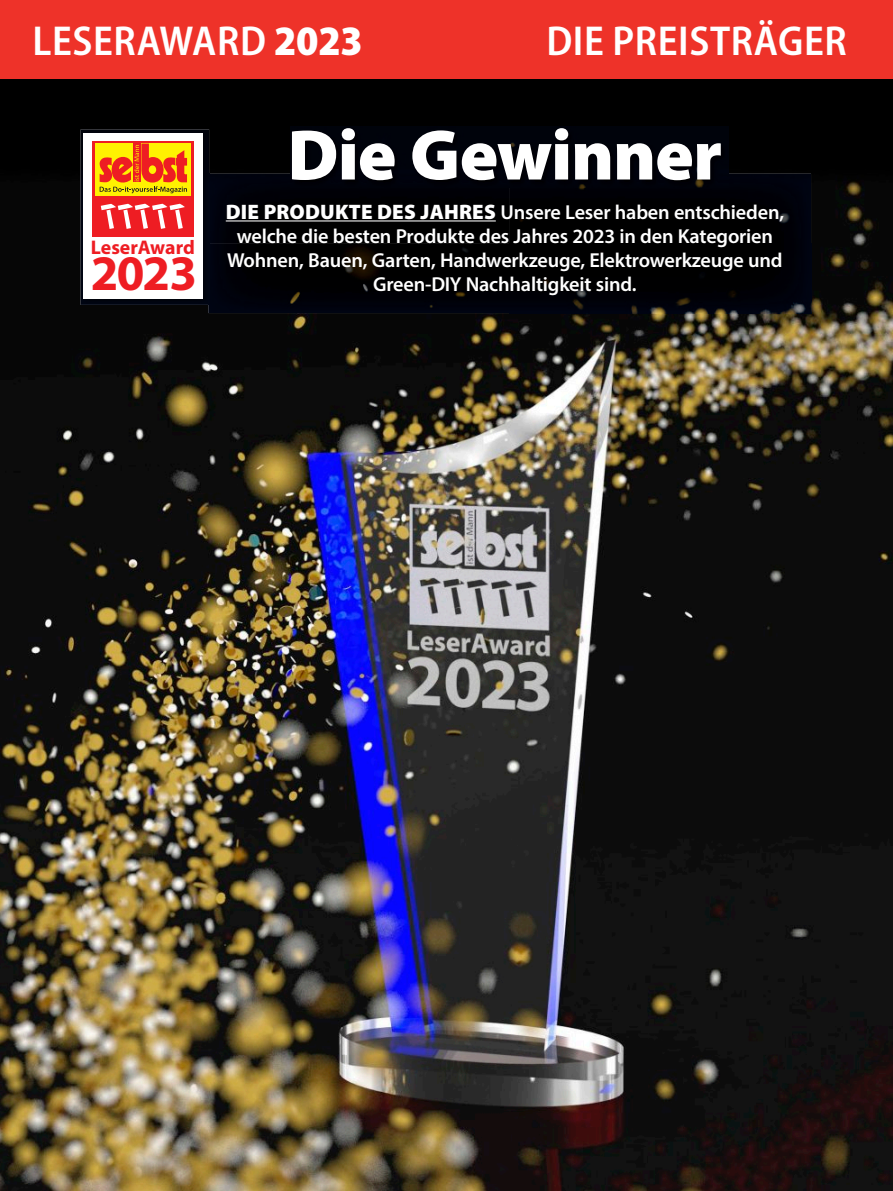
<style>
.page{position:relative;width:893px;height:1191px;background:#fff}
.page>*{position:absolute;margin:0;border:0;box-sizing:border-box;transform-origin:0 0}
.t1{font:900 72px "Myriad Pro";letter-spacing:-.015em;color:#fff}
.t2{font:700 49.95px "Myriad Pro";color:#ee1d23}
.t3{font:600 semi-condensed 42px "Myriad Pro";letter-spacing:.015em;color:#fff}
.t4{font:600 20.25px/24px "Myriad Pro";letter-spacing:-.01em;color:#fff;text-align:center}
.t5{font:700 19.8px "Myriad Pro";color:#ee1d23}
.s1{font-weight:900}
.s2{font-weight:900;font-size:21px}
</style>
<div class="page">
<img style="left:0;top:79px;width:893px;height:1112px">
<img style="left:208px;top:174px;width:603px;height:139px">
<div style="left:0;top:0;width:893px;height:79px;background:#ee3229"></div>
<hr style="left:226px;top:220px;width:270px;height:1px;background:#fff">
<div style="left:290px;top:126px;width:438px;height:62px;background:#000109"></div>
<img style="left:81px;top:129px;width:128px;height:176px">
<img style="left:208px;top:174px;width:1px;height:131px">
<div style="left:84px;top:133px;width:119px;height:165px;background:#fff"></div>
<div style="left:93px;top:141px;width:101px;height:96px;background:#ee1d23"></div>
<svg style="left:101px;top:204px;width:84px;height:25px"></svg>
<div style="left:95px;top:144px;width:96px;height:52px;background:#fff101"></div>
<svg style="left:100px;top:144px;width:87px;height:49px"></svg>
<h3 class="t3" style="left:32px;top:15px;width:332px">LESERAWARD <span class="s1">2023</span></h3>
<h3 class="t3" style="left:546px;top:15px;width:302px">DIE PREISTRÄGER</h3>
<p class="t5" style="left:91px;top:234px;width:105px">LeserAward</p>
<h2 class="t2" style="left:91px;top:241px;width:108px">2023</h2>
<h1 class="t1" style="left:287px;top:107px;width:436px">Die Gewinner</h1>
<p class="t4" style="left:226px;top:199px;width:560px"><span class="s2">DIE PRODUKTE DES JAHRES</span> Unsere Leser haben entschieden, welche die besten Produkte des Jahres 2023 in den Kategorien Wohnen, Bauen, Garten, Handwerkzeuge, Elektrowerkzeuge und Green-DIY Nachhaltigkeit sind.</p>
</div>
